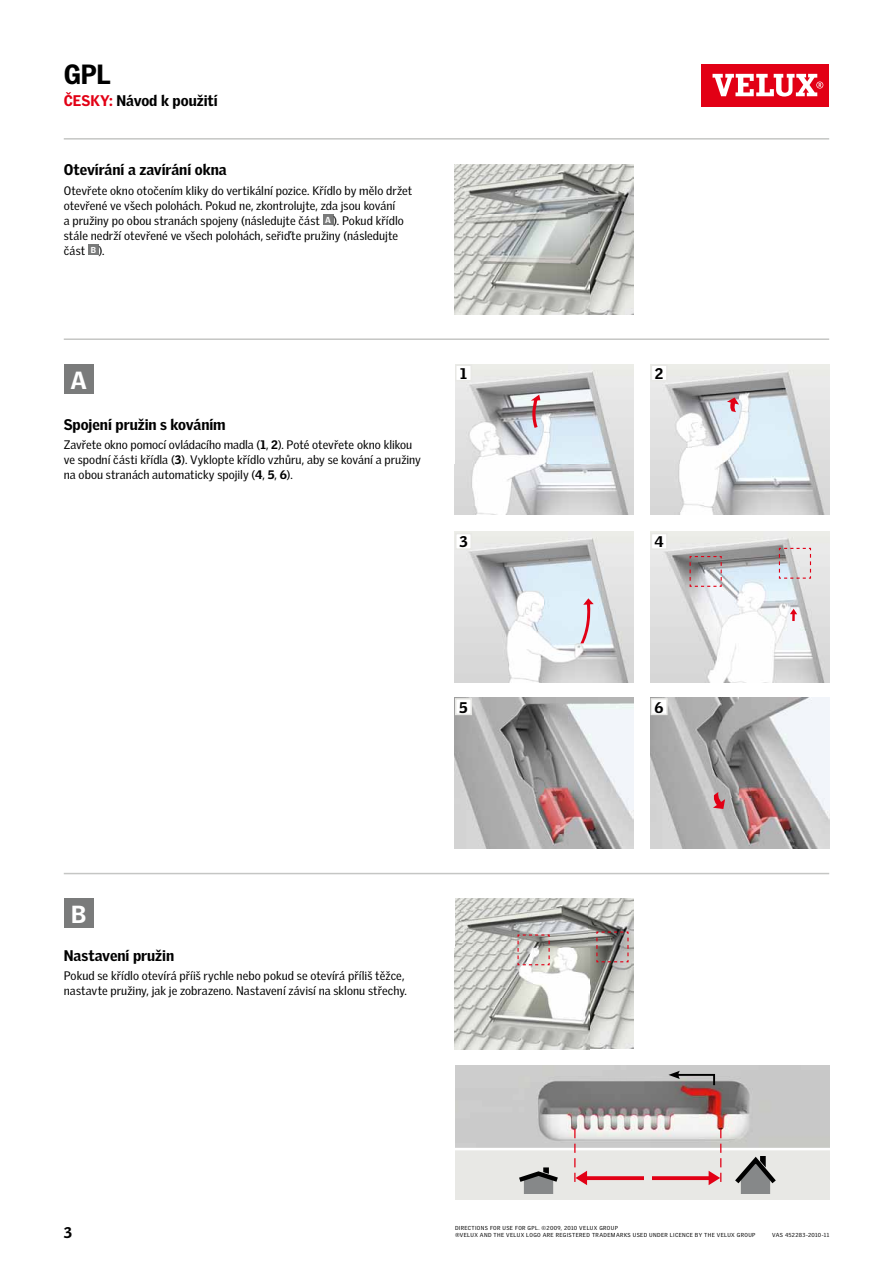
<style>
.page{position:relative;width:893px;height:1263px;background:#fff}
.page>*{position:absolute;margin:0;border:0;box-sizing:border-box;transform-origin:0 0}
.t1{font:900 27px "Velux Gothic";color:#000}
.t2{font:900 24px "Velux Gothic";color:#fff}
.t3{font:900 15px "Velux Gothic";letter-spacing:-.005em;color:#000}
.t4{font:12px/15px "Velux Gothic";color:#000}
.t5{font:5.7px/7.5px "Velux Gothic";letter-spacing:.065em;color:#000}
.s1{color:#e20015}
.s2{font-weight:900}
</style>
<div class="page">
<img style="left:455px;top:898px;width:179px;height:151px">
<div style="left:702px;top:64px;width:127px;height:42px;background:#e20015"></div>
<svg style="left:712px;top:74px;width:111px;height:23px"></svg>
<img style="left:455px;top:164px;width:179px;height:150px">
<div style="left:64px;top:364px;width:30px;height:30px;background:#7a7b7b"></div>
<div style="left:64px;top:898px;width:30px;height:30px;background:#7a7b7b"></div>
<img style="left:455px;top:698px;width:179px;height:151px">
<img style="left:650px;top:698px;width:179px;height:151px">
<img style="left:455px;top:531px;width:179px;height:151px">
<img style="left:650px;top:531px;width:179px;height:151px">
<img style="left:455px;top:364px;width:179px;height:151px">
<img style="left:650px;top:364px;width:179px;height:151px">
<div style="left:456px;top:365px;width:15px;height:16px;background:#fff"></div>
<div style="left:455px;top:364px;width:17px;height:17px;border:2px solid #e8e8e5"></div>
<div style="left:651px;top:365px;width:16px;height:16px;background:#fff"></div>
<div style="left:651px;top:364px;width:17px;height:17px;border:2px solid #e8e8e5"></div>
<div style="left:651px;top:534px;width:16px;height:15px;background:#fff"></div>
<div style="left:651px;top:533px;width:17px;height:17px;border:2px solid #e8e8e5"></div>
<div style="left:456px;top:534px;width:15px;height:15px;background:#fff"></div>
<div style="left:455px;top:533px;width:17px;height:17px;border:2px solid #e8e8e5"></div>
<div style="left:456px;top:699px;width:15px;height:15px;background:#fff"></div>
<div style="left:455px;top:698px;width:17px;height:17px;border:2px solid #e8e8e5"></div>
<div style="left:651px;top:699px;width:16px;height:15px;background:#fff"></div>
<div style="left:651px;top:698px;width:17px;height:17px;border:2px solid #e8e8e5"></div>
<svg style="left:689px;top:555px;width:33px;height:32px"></svg>
<svg style="left:778px;top:547px;width:34px;height:32px"></svg>
<svg style="left:596px;top:931px;width:33px;height:32px"></svg>
<svg style="left:517px;top:934px;width:33px;height:32px"></svg>
<svg style="left:531px;top:395px;width:9px;height:36px"></svg>
<svg style="left:727px;top:397px;width:12px;height:15px"></svg>
<svg style="left:580px;top:598px;width:14px;height:45px"></svg>
<svg style="left:790px;top:609px;width:7px;height:12px"></svg>
<svg style="left:712px;top:792px;width:13px;height:17px"></svg>
<div style="left:455px;top:1066px;width:374px;height:133px;background:#e8e8e5"></div>
<img style="left:455px;top:1066px;width:374px;height:82px">
<svg style="left:735px;top:1156px;width:41px;height:37px"></svg>
<svg style="left:519px;top:1167px;width:39px;height:26px"></svg>
<hr style="left:445px;top:1148px;width:406px;height:2px;background:#fff">
<svg style="left:668px;top:1071px;width:48px;height:16px"></svg>
<svg style="left:587px;top:1176px;width:122px;height:4px"></svg>
<svg style="left:574px;top:1129px;width:13px;height:56px"></svg>
<svg style="left:709px;top:1129px;width:12px;height:56px"></svg>
<div style="left:644px;top:1173px;width:7px;height:12px;background:#e8e8e5"></div>
<div style="left:323px;top:214px;width:10px;height:11px;background:#7a7b7b"></div>
<div style="left:88px;top:244px;width:11px;height:11px;background:#7a7b7b"></div>
<hr style="left:64px;top:338px;width:765px;height:2px;background:#c5c6c4">
<hr style="left:64px;top:873px;width:765px;height:1px;background:#c5c6c4">
<hr style="left:64px;top:138px;width:765px;height:2px;background:#c5c6c4">
<h1 class="t1" style="left:64px;top:57px;width:49px">GPL</h1>
<p class="t3" style="left:64px;top:91px;width:155px"><span class="s1">ČESKY:</span> Návod k použití</p>
<p class="t3" style="left:64px;top:160px;width:164px">Otevírání a zavírání okna</p>
<p class="t4" style="left:64px;top:183px;width:350px">Otevřete okno otočením kliky do vertikální pozice. Křídlo by mělo držet otevřené ve všech polohách. Pokud ne, zkontrolujte, zda jsou kování<br>a pružiny po obou stranách spojeny (následujte část <sup>A</sup> ). Pokud křídlo stále nedrží otevřené ve všech polohách, seřiďte pružiny (následujte část <sup>B</sup> ).</p>
<h2 class="t2" style="left:70px;top:365px;width:18px">A</h2>
<p class="t3" style="left:64px;top:415px;width:163px">Spojení pružin s kováním</p>
<p class="t4" style="left:64px;top:437px;width:359px">Zavřete okno pomocí ovládacího madla (<span class="s2">1</span>, <span class="s2">2</span>). Poté otevřete okno klikou ve spodní části křídla (<span class="s2">3</span>). Vyklopte křídlo vzhůru, aby se kování a pružiny na obou stranách automaticky spojily (<span class="s2">4</span>, <span class="s2">5</span>, <span class="s2">6</span>).</p>
<p class="t3" style="left:460px;top:364px;width:8px">1</p>
<p class="t3" style="left:655px;top:364px;width:10px">2</p>
<p class="t3" style="left:459px;top:532px;width:10px">3</p>
<p class="t3" style="left:654px;top:532px;width:11px">4</p>
<p class="t3" style="left:459px;top:698px;width:10px">5</p>
<p class="t3" style="left:655px;top:698px;width:10px">6</p>
<h2 class="t2" style="left:71px;top:899px;width:16px">B</h2>
<p class="t3" style="left:64px;top:946px;width:112px">Nastavení pružin</p>
<p class="t4" style="left:64px;top:968px;width:345px">Pokud se křídlo otevírá příiš rychle nebo pokud se otevírá příliš těžce, nastavte pružiny, jak je zobrazeno. Nastavení závisí na sklonu střechy.</p>
<p class="t3" style="left:64px;top:1222px;width:10px">3</p>
<p class="t5" style="left:455px;top:1224px;width:302px">DIRECTIONS FOR USE FOR GPL. ©2009, 2010 VELUX GROUP<br>®VELUX AND THE VELUX LOGO ARE REGISTERED TRADEMARKS USED UNDER LICENCE BY THE VELUX GROUP</p>
<p class="t5" style="left:772px;top:1231px;width:59px">VAS 452283-2010-11</p>
</div>
